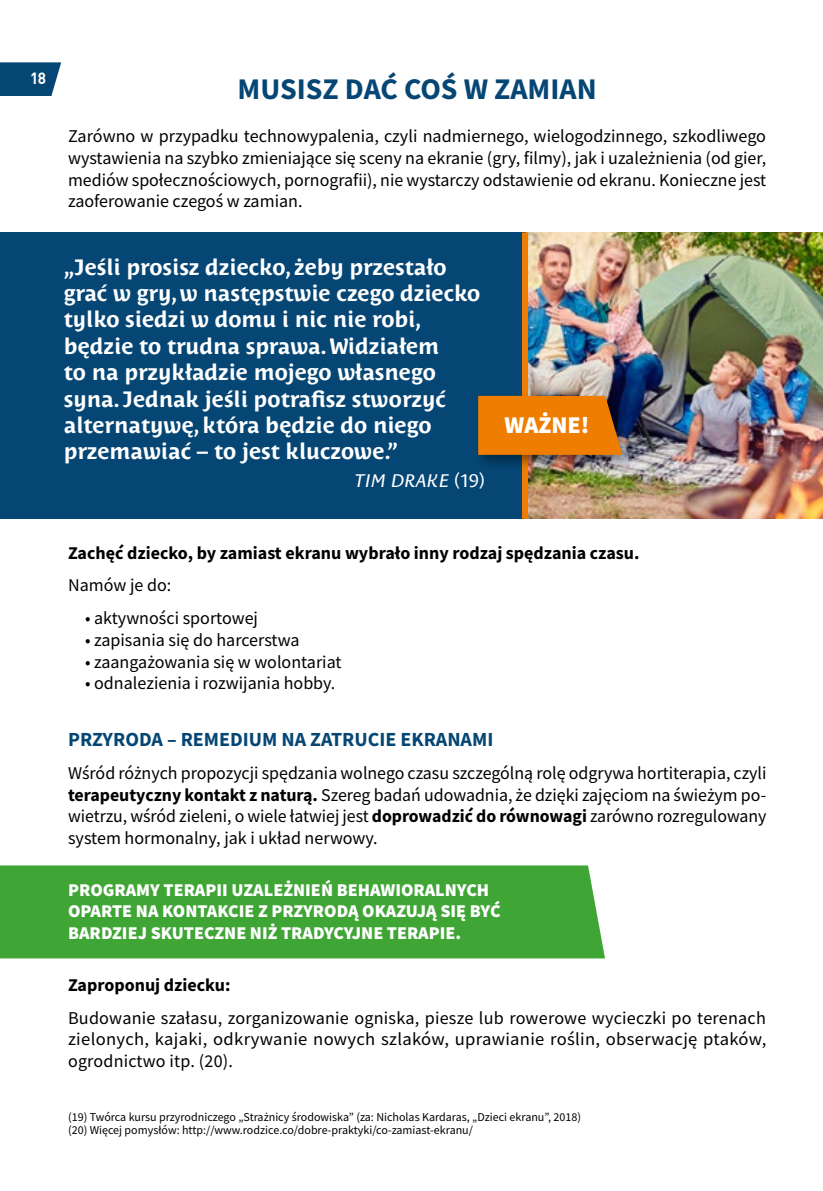
<style>
.page{position:relative;width:823px;height:1191px;background:#fff}
.page>*{position:absolute;margin:0;border:0;box-sizing:border-box;transform-origin:0 0}
.t1{font:700 30px "Source Sans Pro";color:#054674}
.t2{font:900 24px "Source Sans Pro";color:#fff}
.t3{font:700 22px/26.4px "Costa Ptf";color:#fff}
.t4{font:700 20px "Source Sans Pro";color:#054674}
.t5{font:18px/21.6px "Source Sans Pro";color:#000;text-align:justify}
.t6{font:900 18px/21.6px "Source Sans Pro";color:#fff}
.t7{font:700 18px "Source Sans Pro";color:#000}
.t8{font:italic 18px "Costa Ptf";letter-spacing:.01em;color:#fff}
.t9{font:700 16px "DIN Pl";color:#fff;scale:.95 1}
.t10{font:12px/13px "Source Sans Pro";color:#000}
.s1{font-style:normal}
.s2{font-weight:700}
</style>
<div class="page">
<svg style="left:0;top:62px;width:61px;height:34px;background:#1a5680"></svg>
<img style="left:527px;top:232px;width:295px;height:286px">
<hr style="left:822px;top:704px;width:1px;height:240px;background:#e1eefb">
<div style="left:0;top:865px;width:604px;height:93px;background:#3fa535"></div>
<div style="left:0;top:232px;width:524px;height:287px;background:#054674"></div>
<div style="left:521px;top:232px;width:6px;height:287px;background:#ef7d00"></div>
<div style="left:474px;top:392px;width:163px;height:78px;background:#000;opacity:.4"></div>
<svg style="left:478px;top:396px;width:144px;height:59px;background:#e27703"></svg>
<p class="t9" style="left:30px;top:68px;width:19px">18</p>
<h1 class="t1" style="left:237px;top:69px;width:360px">MUSISZ DAĆ COŚ W ZAMIAN</h1>
<p class="t5" style="left:68px;top:125px;width:699px">Zarówno w przypadku technowypalenia, czyli nadmiernego, wielogodzinnego, szkodliwego wystawienia na szybko zmieniające się sceny na ekranie (gry, filmy), jak i uzależnienia (od gier, mediów społecznościowych, pornografii), nie wystarczy odstawienie od ekranu. Konieczne jest zaoferowanie czegoś w zamian.</p>
<p class="t3" style="left:64px;top:254px;width:418px">„Jeśli prosisz dziecko, żeby przestało grać w gry, w następstwie czego dziecko tylko siedzi w domu i nic nie robi, będzie to trudna sprawa. Widziałem<br>to na przykładzie mojego własnego syna. Jednak jeśli potrafisz stworzyć alternatywę, która będzie do niego przemawiać – to jest kluczowe.”</p>
<p class="t8" style="left:355px;top:470px;width:131px">TIM DRAKE <span class="s1">(19)</span></p>
<h2 class="t2" style="left:504px;top:408px;width:86px">WAŻNE!</h2>
<p class="t7" style="left:68px;top:540px;width:572px">Zachęć dziecko, by zamiast ekranu wybrało inny rodzaj spędzania czasu.</p>
<p class="t5" style="left:68px;top:574px;width:105px">Namów je do:</p>
<p class="t5" style="left:85px;top:607px;width:175px">• aktywności sportowej</p>
<p class="t5" style="left:85px;top:629px;width:216px">• zapisania się do harcerstwa</p>
<p class="t5" style="left:85px;top:651px;width:258px">• zaangażowania się w wolontariat</p>
<p class="t5" style="left:85px;top:672px;width:252px">• odnalezienia i rozwijania hobby.</p>
<p class="t4" style="left:68px;top:726px;width:426px">PRZYRODA – REMEDIUM NA ZATRUCIE EKRANAMI</p>
<p class="t5" style="left:68px;top:762px;width:699px">Wśród różnych propozycji spędzania wolnego czasu szczególną rolę odgrywa hortiterapia, czyli <span class="s2">terapeutyczny kontakt z naturą.</span> Szereg badań udowadnia, że dzięki zajęciom na świeżym po&shy;wietrzu, wśród zieleni, o wiele łatwiej jest <span class="s2">doprowadzić do równowagi</span> zarówno rozregulowany system hormonalny, jak i układ nerwowy.</p>
<p class="t6" style="left:68px;top:878px;width:433px">PROGRAMY TERAPII UZALEŻNIEŃ BEHAWIORALNYCH<br>OPARTE NA KONTAKCIE Z PRZYRODĄ OKAZUJĄ SIĘ BYĆ<br>BARDZIEJ SKUTECZNE NIŻ TRADYCYJNE TERAPIE.</p>
<p class="t7" style="left:68px;top:972px;width:164px">Zaproponuj dziecku:</p>
<p class="t5" style="left:68px;top:1006px;width:699px">Budowanie szałasu, zorganizowanie ogniska, piesze lub rowerowe wycieczki po terenach zielonych, kajaki, odkrywanie nowych szlaków, uprawianie roślin, obserwację ptaków, ogrodnictwo itp. (20).</p>
<p class="t10" style="left:68px;top:1110px;width:514px">(19) Twórca kursu przyrodniczego „Strażnicy środowiska” (za: Nicholas Kardaras, „Dzieci ekranu”, 2018) (20) Więcej pomysłów: http://www.rodzice.co/dobre-praktyki/co-zamiast-ekranu/</p>
</div>
